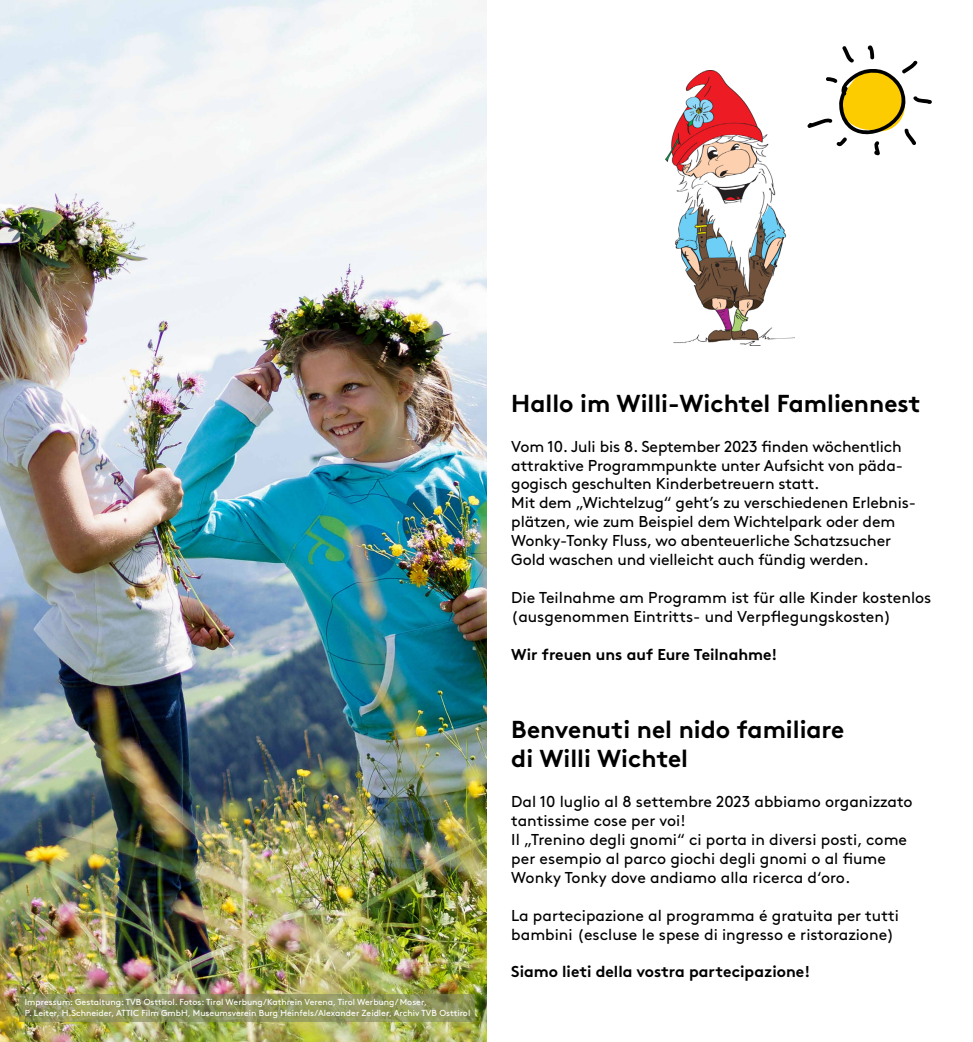
<style>
.page{position:relative;width:973px;height:1042px;background:#fff}
.page>*{position:absolute;margin:0;border:0;box-sizing:border-box;transform-origin:0 0}
.t1{font:700 24.5px/29.4px "Brown";color:#000}
.t2{font:15.75px/18.9px "Brown";letter-spacing:-.01em;color:#000}
.t3{font:700 15.75px "Brown";color:#000}
.t4{font:8.75px/10.5px "Brown";color:#fff}
</style>
<div class="page">
<img style="left:0;top:0;width:486px;height:1042px">
<img style="left:665px;top:70px;width:129px;height:276px">
<svg style="left:807px;top:45px;width:125px;height:110px"></svg>
<svg style="left:19px;top:994px;width:455px;height:27px;background:#8e945c"></svg>
<p class="t4" style="left:25px;top:996px;width:447px">Impressum: Gestaltung: TVB Osttirol. Fotos: Tirol Werbung/Kathrein Verena, Tirol Werbung/ Moser,<br>P. Leiter, H.Schneider, ATTIC Film GmbH, Museumsverein Burg Heinfels/Alexander Zeidler, Archiv TVB Osttirol</p>
<h1 class="t1" style="left:511px;top:386px;width:410px">Hallo im Willi-Wichtel Famliennest</h1>
<p class="t2" style="left:511px;top:435px;width:406px">Vom 10. Juli bis 8. September 2023 finden wöchentlich attraktive Programmpunkte unter Aufsicht von päda&shy;gogisch geschulten Kinderbetreuern statt.<br>Mit dem „Wichtelzug“ geht’s zu verschiedenen Erlebnis&shy;plätzen, wie zum Beispiel dem Wichtelpark oder dem Wonky-Tonky Fluss, wo abenteuerliche Schatzsucher Gold waschen und vielleicht auch fündig werden.</p>
<p class="t2" style="left:511px;top:587px;width:421px">Die Teilnahme am Programm ist für alle Kinder kostenlos (ausgenommen Eintritts- und Verpflegungskosten)</p>
<p class="t3" style="left:511px;top:641px;width:268px">Wir freuen uns auf Eure Teilnahme!</p>
<h1 class="t1" style="left:511px;top:712px;width:334px">Benvenuti nel nido familiare di Willi Wichtel</h1>
<p class="t2" style="left:511px;top:791px;width:402px">Dal 10 luglio al 8 settembre 2023 abbiamo organizzato tantissime cose per voi!<br>Il „Trenino degli gnomi“ ci porta in diversi posti, come per esempio al parco giochi degli gnomi o al fiume Wonky Tonky dove andiamo alla ricerca d‘oro.</p>
<p class="t2" style="left:511px;top:904px;width:389px">La partecipazione al programma é gratuita per tutti bambini (escluse le spese di ingresso e ristorazione)</p>
<p class="t3" style="left:511px;top:959px;width:300px">Siamo lieti della vostra partecipazione!</p>
</div>
